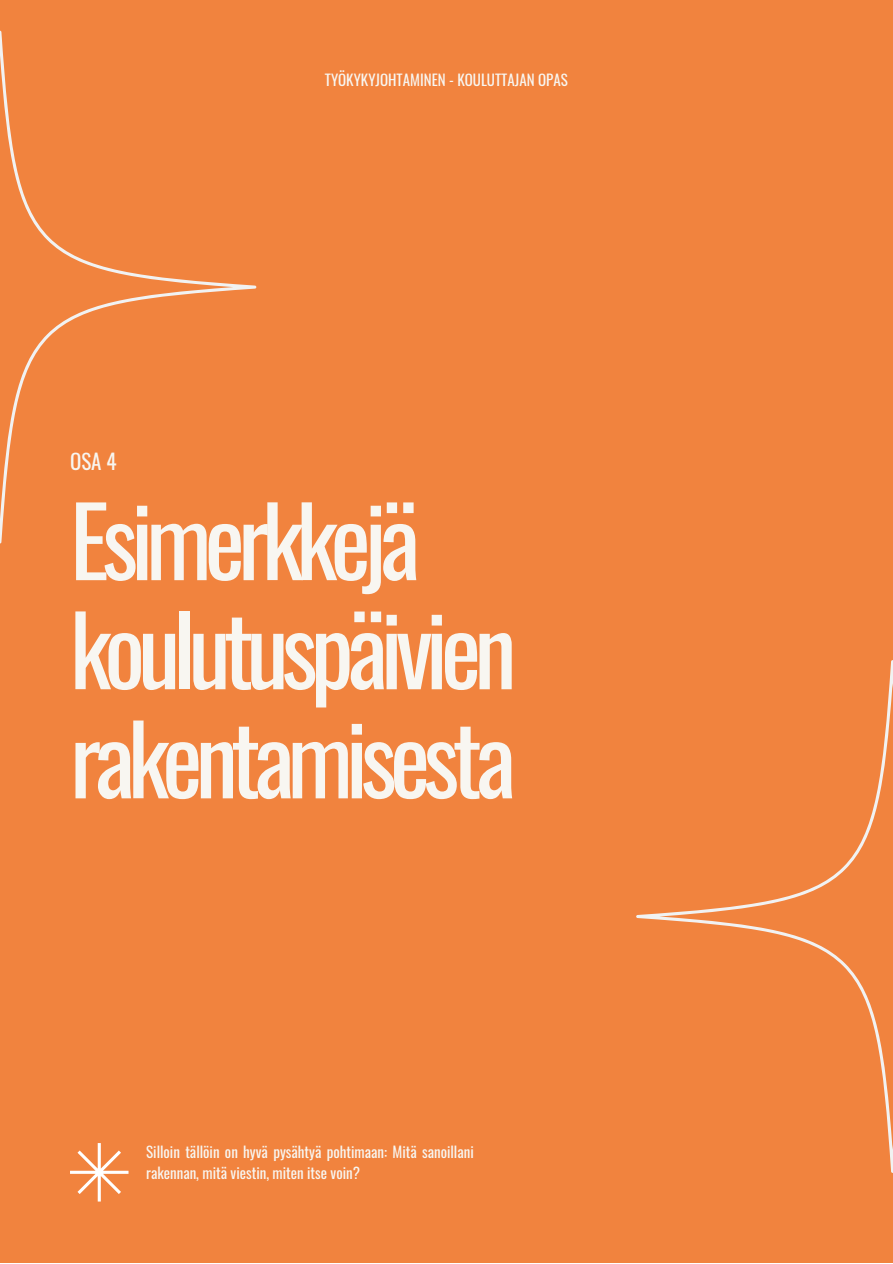
<style>
.page{position:relative;width:893px;height:1264px;background:#fff}
.page>*{position:absolute;margin:0;border:0;box-sizing:border-box;transform-origin:0 0}
.t1{font:95.85px/109.1px "Oswald";letter-spacing:-.07em;color:#f8f6f1}
.t2{font:21px "Oswald";color:#f8f6f1}
.t3{font:15px/20.2px "Oswald";color:#f8f6f1}
</style>
<div class="page">
<div style="left:0;top:0;width:892px;height:1262px;background:#f1833e"></div>
<svg style="left:70px;top:1143px;width:58px;height:58px"></svg>
<svg style="left:0;top:31px;width:256px;height:512px"></svg>
<svg style="left:636px;top:660px;width:256px;height:512px"></svg>
<p class="t2" style="left:70px;top:445px;width:48px">OSA 4</p>
<p class="t3" style="left:325px;top:69px;width:244px">TYÖKYKYJOHTAMINEN - KOULUTTAJAN OPAS</p>
<p class="t1" style="left:70px;top:482px;width:448px">Esimerkkejä koulutuspäivien rakentamisesta</p>
<p class="t3" style="left:146px;top:1141px;width:329px">Silloin tällöin on hyvä pysähtyä pohtimaan: Mitä sanoillani rakennan, mitä viestin, miten itse voin?</p>
</div>
